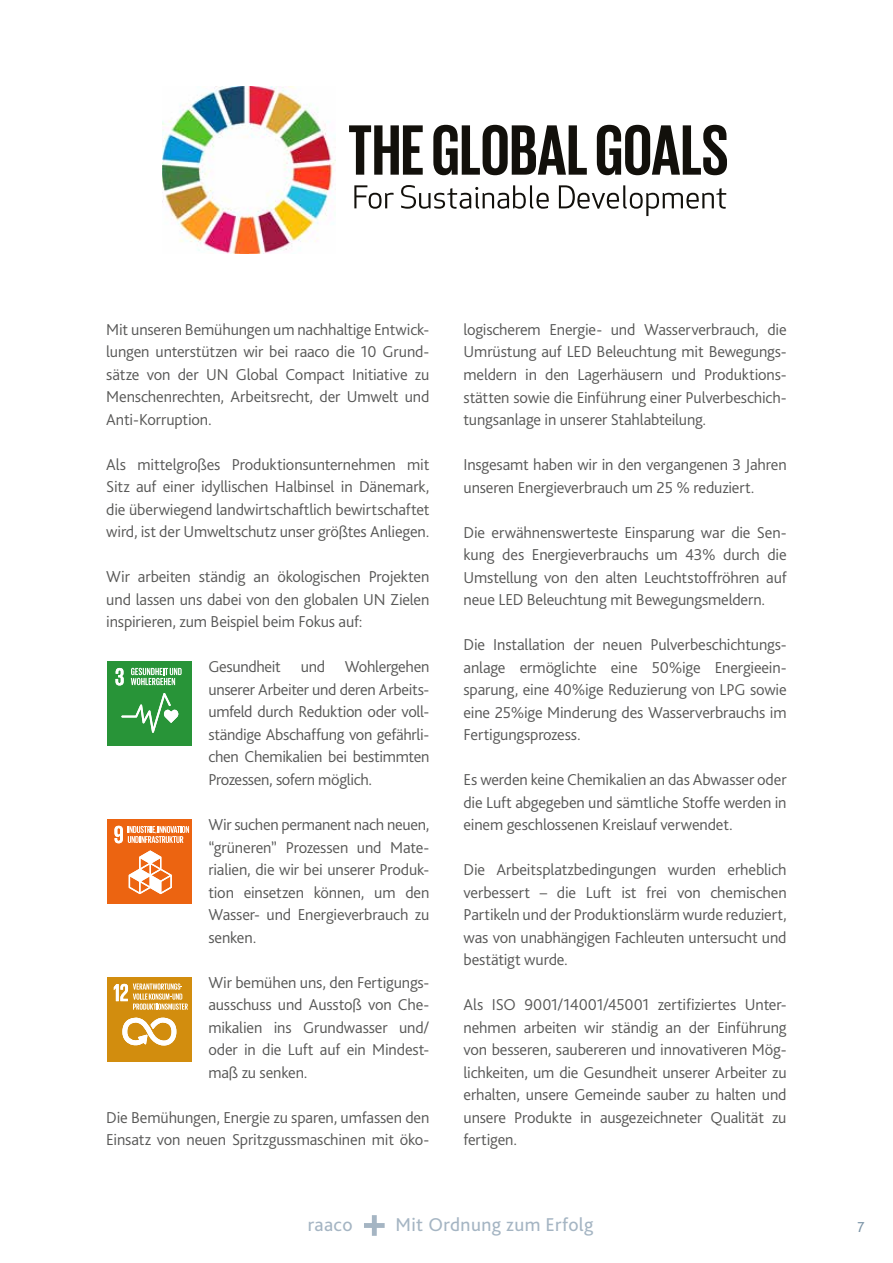
<style>
.page{position:relative;width:893px;height:1263px;background:#fff}
.page>*{position:absolute;margin:0;border:0;box-sizing:border-box;transform-origin:0 0}
.t1{font:19.5px "Bliss Pro";letter-spacing:.02em;color:#a5b5c3}
.t2{font:300 16.5px/22.5px "Bliss Pro";letter-spacing:-.01em;color:#575756;text-align:justify}
.t3{font:15px "Bliss Pro";color:#7b94a7}
</style>
<div class="page">
<div style="left:364px;top:1223px;width:21px;height:5px;background:#a5b5c3"></div>
<div style="left:372px;top:1215px;width:5px;height:21px;background:#a5b5c3"></div>
<div style="left:107px;top:661px;width:85px;height:85px;background:#289438"></div>
<svg style="left:131px;top:668px;width:51px;height:17px"></svg>
<svg style="left:116px;top:668px;width:8px;height:17px"></svg>
<svg style="left:121px;top:693px;width:57px;height:40px"></svg>
<div style="left:107px;top:819px;width:85px;height:85px;background:#ec6411"></div>
<svg style="left:114px;top:826px;width:75px;height:17px"></svg>
<svg style="left:129px;top:850px;width:43px;height:44px"></svg>
<div style="left:107px;top:977px;width:85px;height:85px;background:#d28d0e"></div>
<svg style="left:114px;top:983px;width:74px;height:27px"></svg>
<svg style="left:122px;top:1017px;width:55px;height:29px"></svg>
<img style="left:163px;top:86px;width:173px;height:167px">
<svg style="left:349px;top:125px;width:74px;height:50px"></svg>
<svg style="left:433px;top:125px;width:154px;height:50px"></svg>
<svg style="left:597px;top:125px;width:130px;height:50px"></svg>
<svg style="left:354px;top:185px;width:40px;height:24px"></svg>
<svg style="left:401px;top:185px;width:148px;height:24px"></svg>
<svg style="left:559px;top:185px;width:167px;height:31px"></svg>
<p class="t2" style="left:106px;top:318px;width:325px">Mit unseren Bemühungen um nachhaltige Entwick&shy;lungen unterstützen wir bei raaco die 10 Grund&shy;sätze von der UN Global Compact Initiative zu Menschenrechten, Arbeitsrecht, der Umwelt und Anti-Korruption.</p>
<p class="t2" style="left:106px;top:453px;width:325px">Als mittelgroßes Produktionsunternehmen mit Sitz auf einer idyllischen Halbinsel in Dänemark, die überwiegend landwirtschaftlich bewirtschaftet wird, ist der Umweltschutz unser größtes Anliegen.</p>
<p class="t2" style="left:106px;top:565px;width:325px">Wir arbeiten ständig an ökologischen Projekten und lassen uns dabei von den globalen UN Zielen inspirieren, zum Beispiel beim Fokus auf:</p>
<p class="t2" style="left:208px;top:655px;width:223px">Gesundheit und Wohlergehen unserer Arbeiter und deren Arbeits&shy;umfeld durch Reduktion oder voll&shy;ständige Abschaffung von gefährli&shy;chen Chemikalien bei bestimmten Prozessen, sofern möglich.</p>
<p class="t2" style="left:208px;top:813px;width:223px">Wir suchen permanent nach neuen, “grüneren” Prozessen und Mate&shy;rialien, die wir bei unserer Produk&shy;tion einsetzen können, um den Wasser- und Energieverbrauch zu senken.</p>
<p class="t2" style="left:208px;top:970px;width:223px">Wir bemühen uns, den Fertigungs&shy;ausschuss und Ausstoß von Che&shy;mikalien ins Grundwasser und/ oder in die Luft auf ein Mindest&shy;maß zu senken.</p>
<p class="t2" style="left:106px;top:1105px;width:325px">Die Bemühungen, Energie zu sparen, umfassen den<br>Einsatz von neuen Spritzgussmaschinen mit öko-</p>
<p class="t2" style="left:463px;top:318px;width:325px">logischerem Energie- und Wasserverbrauch, die Umrüstung auf LED Beleuchtung mit Bewegungs&shy;meldern in den Lagerhäusern und Produktions&shy;stätten sowie die Einführung einer Pulverbeschich&shy;tungsanlage in unserer Stahlabteilung.</p>
<p class="t2" style="left:463px;top:453px;width:325px">Insgesamt haben wir in den vergangenen 3 Jahren unseren Energieverbrauch um 25 % reduziert.</p>
<p class="t2" style="left:463px;top:520px;width:325px">Die erwähnenswerteste Einsparung war die Sen&shy;kung des Energieverbrauchs um 43% durch die Umstellung von den alten Leuchtstoffröhren auf neue LED Beleuchtung mit Bewegungsmeldern.</p>
<p class="t2" style="left:463px;top:633px;width:325px">Die Installation der neuen Pulverbeschichtungs&shy;anlage ermöglichte eine 50%ige Energieein&shy;sparung, eine 40%ige Reduzierung von LPG sowie eine 25%ige Minderung des Wasserverbrauchs im Fertigungsprozess.</p>
<p class="t2" style="left:463px;top:768px;width:325px">Es werden keine Chemikalien an das Abwasser oder die Luft abgegeben und sämtliche Stoffe werden in einem geschlossenen Kreislauf verwendet.</p>
<p class="t2" style="left:463px;top:858px;width:325px">Die Arbeitsplatzbedingungen wurden erheblich verbessert – die Luft ist frei von chemischen Partikeln und der Produktionslärm wurde reduziert, was von unabhängigen Fachleuten untersucht und bestätigt wurde.</p>
<p class="t2" style="left:463px;top:993px;width:325px">Als ISO 9001/14001/45001 zertifiziertes Unter&shy;nehmen arbeiten wir ständig an der Einführung von besseren, saubereren und innovativeren Mög&shy;lichkeiten, um die Gesundheit unserer Arbeiter zu erhalten, unsere Gemeinde sauber zu halten und unsere Produkte in ausgezeichneter Qualität zu fertigen.</p>
<p class="t1" style="left:308px;top:1212px;width:46px">raaco</p>
<p class="t1" style="left:396px;top:1212px;width:200px">Mit Ordnung zum Erfolg</p>
<p class="t3" style="left:857px;top:1217px;width:9px">7</p>
</div>
